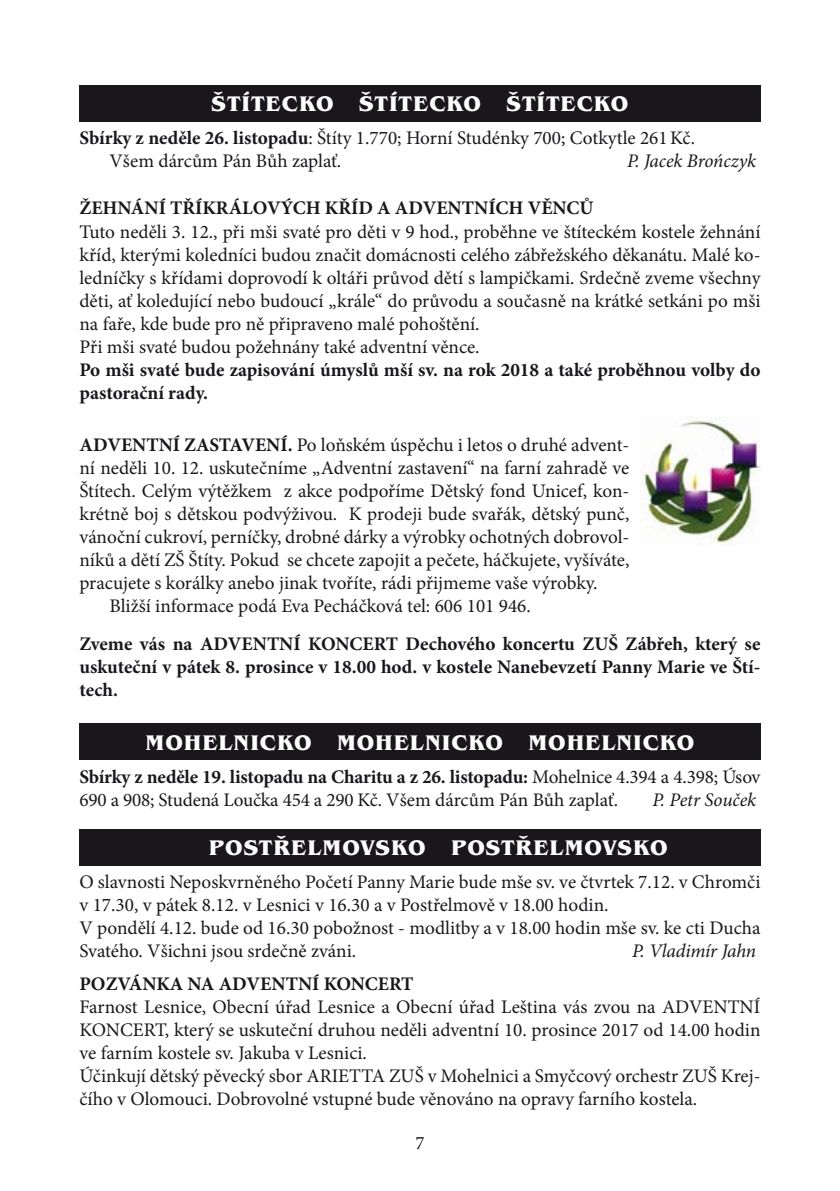
<style>
.page{position:relative;width:840px;height:1191px;background:#fff}
.page>*{position:absolute;margin:0;border:0;box-sizing:border-box;transform-origin:0 0}
.t1{font:700 21.8px "Benguiat Itc TOT";letter-spacing:.045em;color:#fff}
.t2{font:19.2px/23px "Minion Pro";color:#1a171c}
.t3{font:700 19.2px/23px "Minion Pro";color:#1a171c}
.t4{font:italic 19.2px "Minion Pro";letter-spacing:-.01em;color:#1a171c}
.t5{font:19px "Minion Pro";color:#1a171c}
.s1{font-weight:700}
</style>
<div class="page">
<div style="left:79px;top:85px;width:681px;height:36px;background:#1a171c"></div>
<div style="left:79px;top:723px;width:681px;height:36px;background:#1a171c"></div>
<div style="left:79px;top:829px;width:681px;height:36px;background:#1a171c"></div>
<img style="left:640px;top:417px;width:120px;height:128px">
<p class="t1" style="left:211px;top:91px;width:418px">ŠTÍTECKO ŠTÍTECKO ŠTÍTECKO</p>
<p class="t2" style="left:109px;top:127px;width:586px;text-indent:-30px"><span class="s1">Sbírky z neděle 26. listopadu</span>: Štíty 1.770; Horní Studénky 700; Cotkytle 261Kč.<br>Všem dárcům Pán Bůh zaplať.</p>
<p class="t4" style="left:626px;top:148px;width:131px">P. Jacek Brończyk</p>
<p class="t3" style="left:79px;top:197px;width:311px">ŽEHNÁNÍ TŘÍKRÁLOVÝCH KŘÍD AADVENTNÍ</p>
<p class="t3" style="left:495px;top:197px;width:46px">CH VĚN</p>
<p class="t3" style="left:566px;top:197px;width:28px">CŮ</p>
<p class="t2" style="left:79px;top:220px;width:682px">Tuto neděli 3. 12., při mši svaté pro děti v 9 hod., proběhne ve štíteckém kostele žehnání kříd, kterými koledníci budou značit domácnosti celého zábřežského děkanátu. Malé ko&shy;ledníčky s křídami doprovodí k oltáři průvod dětí s lampičkami. Srdečně zveme všechny děti, ať koledující nebo budoucí „krále“ do průvodu a současně na krátké setkáni po mši na faře, kde bude pro ně připraveno malé pohoštění.<br>Při mši svaté budou požehnány také adventní věnce.</p>
<p class="t3" style="left:79px;top:358px;width:682px">Po mši svaté bude zapisování úmyslů mší sv. na rok 2018 a také proběhnou volby do pastorační rady.</p>
<p class="t3" style="left:79px;top:433px;width:14px">ADVENTNÍ</p>
<p class="t3" style="left:184px;top:433px;width:48px">ZASTAVENÍ</p>
<p class="t2" style="left:287px;top:433px;width:343px"><span class="s1">.</span> Po loňském úspěchu i letos o druhé advent-</p>
<p class="t2" style="left:79px;top:456px;width:551px">ní neděli 10. 12. uskutečníme „Adventní zastavení“ na farní zahradě ve</p>
<p class="t2" style="left:79px;top:479px;width:551px">Štítech. Celým výtěžkem z akce podpoříme Dětský fond Unicef, kon-</p>
<p class="t2" style="left:79px;top:502px;width:551px">krétně boj s dětskou podvýživou. K prodeji bude svařák, dětský punč,</p>
<p class="t2" style="left:79px;top:525px;width:551px">vánoční cukroví, perníčky, drobné dárky a výrobky ochotných dobrovol-</p>
<p class="t2" style="left:79px;top:548px;width:551px">níků a dětí ZŠ Štíty. Pokud se chcete zapojit a pečete, háčkujete, vyšíváte,</p>
<p class="t2" style="left:79px;top:571px;width:519px">pracujete s korálky anebo jinak tvoříte, rádi přijmeme vaše výrobky.</p>
<p class="t2" style="left:109px;top:594px;width:422px">Bližší informace podá Eva Pecháčková tel: 606 101 946.</p>
<p class="t3" style="left:79px;top:631px;width:134px">Zveme vás na ADVENTNÍ</p>
<p class="t3" style="left:308px;top:631px;width:67px">KONCERT</p>
<p class="t3" style="left:79px;top:631px;width:682px;text-align:justify;text-indent:326px">Dechového koncertu ZUŠ Zábřeh, který se uskuteční v pátek 8. prosince v 18.00 hod. v kostele Nanebevzetí Panny Marie ve Ští&shy;tech.</p>
<p class="t1" style="left:145px;top:730px;width:550px">MOHELNICKO MOHELNICKO MOHELNICKO</p>
<p class="t2" style="left:79px;top:765px;width:682px"><span class="s1">Sbírky z neděle 19. listopadu na Charitu a z 26. listopadu:</span> Mohelnice 4.394 a 4.398; Úsov<br>690 a 908; Studená Loučka 454 a 290 Kč. Všem dárcům Pán Bůh zaplať.</p>
<p class="t4" style="left:652px;top:786px;width:105px">P. Petr Souček</p>
<p class="t1" style="left:209px;top:835px;width:460px">POSTŘELMOVSKO POSTŘELMOVSKO</p>
<p class="t2" style="left:79px;top:870px;width:682px">O slavnosti Neposkvrněného Početí Panny Marie bude mše sv. ve čtvrtek 7.12. v Chromči v 17.30, v pátek 8.12. v Lesnici v 16.30 a v Postřelmově v 18.00 hodin.<br>V pondělí 4.12. bude od 16.30 pobožnost - modlitby a v 18.00 hodin mše sv. ke cti Ducha Svatého. Všichni jsou srdečně zváni.</p>
<p class="t4" style="left:631px;top:938px;width:125px">P. Vladimír Jahn</p>
<p class="t3" style="left:79px;top:972px;width:153px">POZVÁNKA NA ADVENTNÍ</p>
<p class="t3" style="left:323px;top:972px;width:67px">KONCERT</p>
<p class="t2" style="left:79px;top:995px;width:682px">Farnost Lesnice, Obecní úřad Lesnice a Obecní úřad Leština vás zvou na ADVENTNÍ KONCERT, který se uskuteční druhou neděli adventní 10. prosince 2017 od 14.00 hodin ve farním kostele sv. Jakuba v Lesnici.<br>Účinkují dětský pěvecký sbor ARIETTA ZUŠ v Mohelnici a Smyčcový orchestr ZUŠ Krej&shy;čího v Olomouci. Dobrovolné vstupné bude věnováno na opravy farního kostela.</p>
<p class="t5" style="left:415px;top:1130px;width:11px">7</p>
</div>
